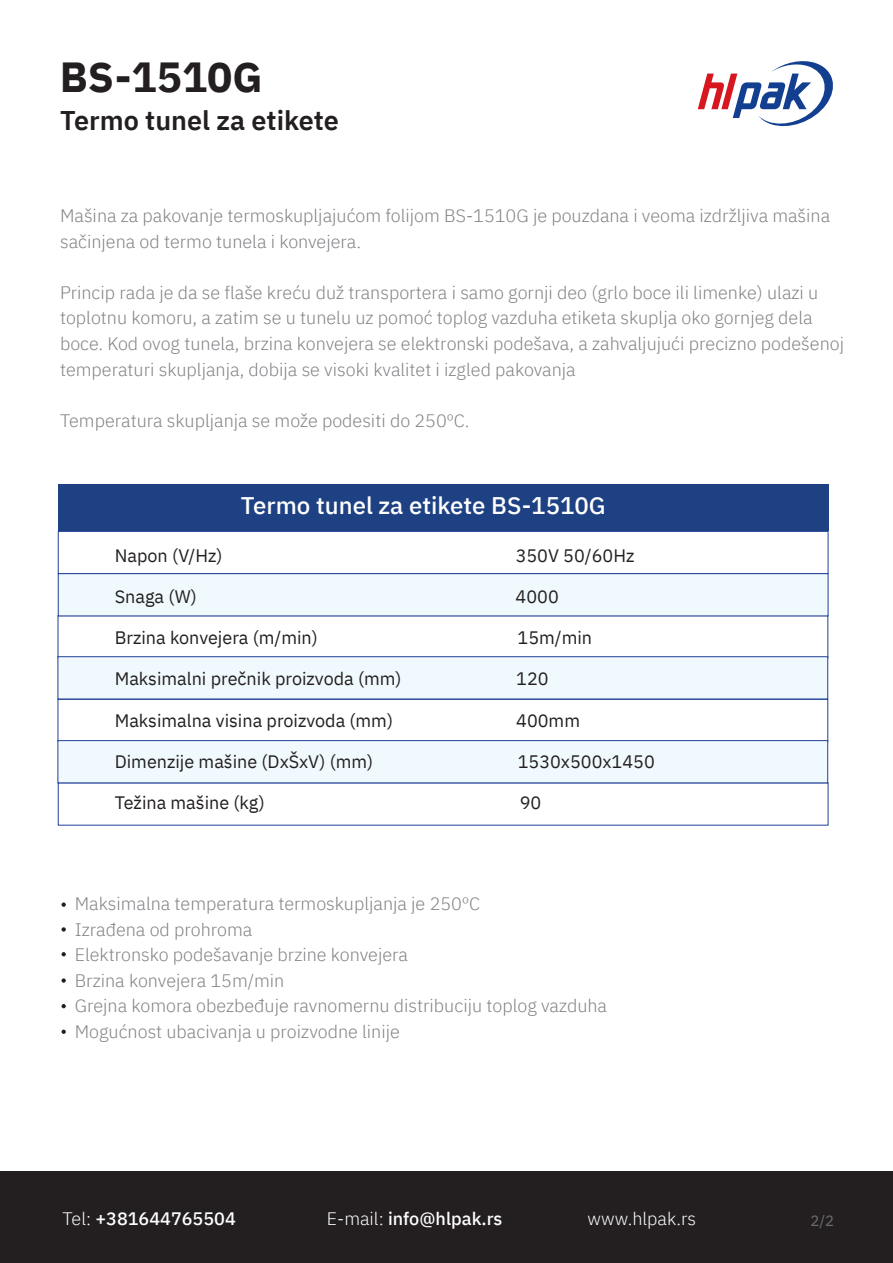
<style>
.page{position:relative;width:893px;height:1263px;background:#fff}
.page>*{position:absolute;margin:0;border:0;box-sizing:border-box;transform-origin:0 0}
.t1{font:700 42px "IBM Plex Sans";color:#231f20}
.t2{font:600 27px "IBM Plex Sans";color:#231f20}
.t3{font:500 24px "IBM Plex Sans";color:#fff}
.t4{font:300 18px/25.5px "IBM Plex Sans";color:#808285}
.t5{font:18px "IBM Plex Sans";color:#231f20}
.t6{font:500 18px "IBM Plex Sans";color:#fff}
.t7{font:300 18px "IBM Plex Sans";color:#fff}
.t8{font:15px "IBM Plex Sans";color:#6c6d70}
.s1{font-weight:300}
</style>
<div class="page">
<svg style="left:698px;top:61px;width:135px;height:66px"></svg>
<div style="left:0;top:1171px;width:893px;height:92px;background:#231f20"></div>
<svg style="left:62px;top:902px;width:4px;height:5px"></svg>
<svg style="left:62px;top:927px;width:4px;height:4px"></svg>
<svg style="left:62px;top:952px;width:4px;height:4px"></svg>
<svg style="left:62px;top:978px;width:4px;height:5px"></svg>
<svg style="left:62px;top:1004px;width:4px;height:4px"></svg>
<svg style="left:62px;top:1029px;width:4px;height:5px"></svg>
<div style="left:58px;top:484px;width:770px;height:47px;background:#1e4183"></div>
<div style="left:58px;top:531px;width:770px;height:43px;background:#fff;border:1px solid #214099"></div>
<div style="left:58px;top:699px;width:770px;height:43px;background:#fff;border:1px solid #214099"></div>
<div style="left:58px;top:573px;width:770px;height:43px;background:#f0f9fd;border:1px solid #214099"></div>
<div style="left:58px;top:740px;width:770px;height:43px;background:#f0f9fd;border:1px solid #214099"></div>
<div style="left:58px;top:656px;width:770px;height:43px;background:#f0f9fd;border:1px solid #214099"></div>
<h1 class="t1" style="left:60px;top:43px;width:204px">BS-1510G</h1>
<h2 class="t2" style="left:60px;top:99px;width:280px">Termo tunel za etikete</h2>
<p class="t4" style="left:60px;top:202px;width:772px">Mašina za pakovanje termoskupljajućom folijom BS-1510G je pouzdana i veoma izdržljiva mašina sačinjena od termo tunela i konvejera.</p>
<p class="t4" style="left:60px;top:278px;width:785px">Princip rada je da se flaše kreću duž transportera i samo gornji deo (grlo boce ili limenke) ulazi u toplotnu komoru, a zatim se u tunelu uz pomoć toplog vazduha etiketa skuplja oko gornjeg dela boce. Kod ovog tunela, brzina konvejera se elektronski podešava, a zahvaljujući precizno podešenoj temperaturi skupljanja, dobija se visoki kvalitet i izgled pakovanja</p>
<p class="t4" style="left:60px;top:406px;width:411px">Temperatura skupljanja se može podesiti do 250ºC.</p>
<h3 class="t3" style="left:241px;top:487px;width:366px">Termo tunel za etikete BS-1510G</h3>
<p class="t5" style="left:115px;top:541px;width:109px">Napon (V/Hz)</p>
<p class="t5" style="left:516px;top:541px;width:120px">350V 50/60Hz</p>
<p class="t5" style="left:115px;top:583px;width:84px">Snaga (W)</p>
<p class="t5" style="left:516px;top:583px;width:45px">4000</p>
<p class="t5" style="left:115px;top:624px;width:205px">Brzina konvejera (m/min)</p>
<p class="t5" style="left:517px;top:624px;width:76px">15m/min</p>
<p class="t5" style="left:115px;top:665px;width:288px">Maksimalni prečnik proizvoda (mm)</p>
<p class="t5" style="left:516px;top:665px;width:34px">120</p>
<p class="t5" style="left:115px;top:706px;width:280px">Maksimalna visina proizvoda (mm)</p>
<p class="t5" style="left:516px;top:706px;width:65px">400mm</p>
<p class="t5" style="left:115px;top:748px;width:260px">Dimenzije mašine (DxŠxV) (mm)</p>
<p class="t5" style="left:518px;top:748px;width:139px">1530x500x1450</p>
<p class="t5" style="left:115px;top:789px;width:152px">Težina mašine (kg)</p>
<p class="t5" style="left:520px;top:789px;width:23px">90</p>
<p class="t4" style="left:75px;top:889px;width:534px">Maksimalna temperatura termoskupljanja je 250ºC<br>Izrađena od prohroma<br>Elektronsko podešavanje brzine konvejera<br>Brzina konvejera 15m/min<br>Grejna komora obezbeđuje ravnomernu distribuciju toplog vazduha Mogućnost ubacivanja u proizvodne linije</p>
<p class="t6" style="left:63px;top:1204px;width:175px"><span class="s1">Tel:</span> +381644765504</p>
<p class="t6" style="left:327px;top:1204px;width:177px"><span class="s1">E-mail:</span> info@hlpak.rs</p>
<p class="t7" style="left:588px;top:1205px;width:110px">www.hlpak.rs</p>
<p class="t8" style="left:810px;top:1209px;width:25px">2/2</p>
</div>
